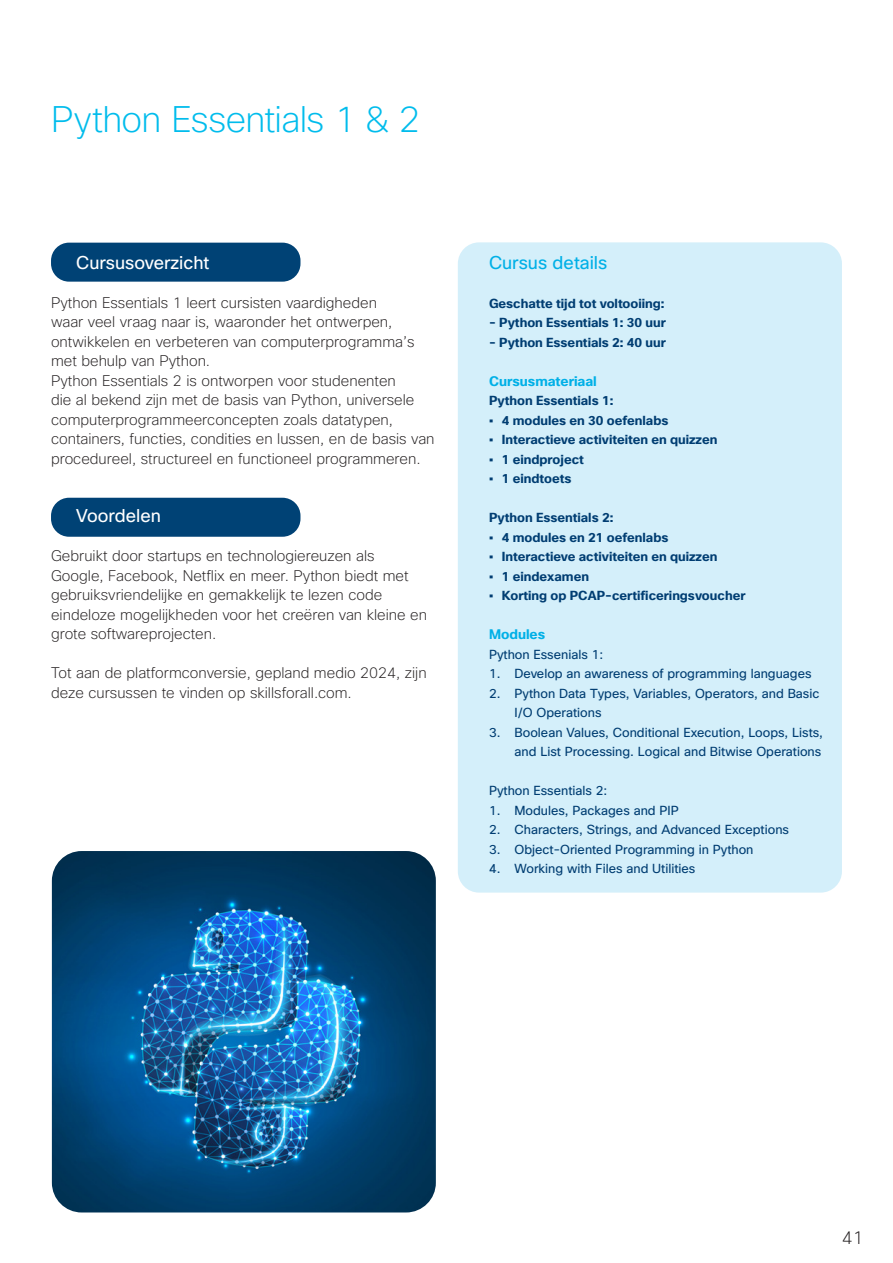
<style>
.page{position:relative;width:893px;height:1263px;background:#fff}
.page>*{position:absolute;margin:0;border:0;box-sizing:border-box;transform-origin:0 0}
.kop_hoofdstukken{font:200 36px "Cisco Sans";letter-spacing:-.02em;color:#01bcec}
.subkopje{font:18px "Cisco Sans";color:#fff}
.subkopje-2{font:18px "Cisco Sans";color:#01bcec}
.t1{font:200 18px "Cisco Sans";color:#231f20}
.platte_tekst{font:200 15px/19.5px "Cisco Sans";color:#231f20}
.platte_tekst-2{font:700 13.5px "Cisco Sans";color:#01bcec}
.platte_tekst-3{font:12.75px/19.5px "Cisco Sans";color:#004275}
.platte_tekst-4{font:700 12.75px "Cisco Sans";color:#004275}
</style>
<div class="page">
<div style="left:458px;top:242px;width:384px;height:650px;background:#d4effa;border-radius:21px"></div>
<div style="left:51px;top:243px;width:249px;height:39px;background:#004275;border-radius:18px"></div>
<div style="left:51px;top:498px;width:249px;height:39px;background:#004275;border-radius:18px"></div>
<img style="left:52px;top:851px;width:384px;height:361px">
<p class="kop_hoofdstukken" style="left:51px;top:97px;width:371px">Python Essentials 1 &amp; 2</p>
<p class="subkopje" style="left:76px;top:251px;width:135px">Cursusoverzicht</p>
<p class="platte_tekst" style="left:51px;top:292px;width:365px">Python Essentials 1 leert cursisten vaardigheden<br>waar veel vraag naar is, waaronder het ontwerpen, ontwikkelen en verbeteren van computerprogramma’s met behulp van Python.</p>
<p class="platte_tekst" style="left:51px;top:370px;width:385px">Python Essentials 2 is ontworpen voor studenenten<br>die al bekend zijn met de basis van Python, universele computerprogrammeerconcepten zoals datatypen, containers, functies, condities en lussen, en de basis van procedureel, structureel en functioneel programmeren.</p>
<p class="subkopje" style="left:76px;top:504px;width:86px">Voordelen</p>
<p class="platte_tekst" style="left:51px;top:546px;width:378px">Gebruikt door startups en technologiereuzen als Google, Facebook, Netflix en meer. Python biedt met gebruiksvriendelijke en gemakkelijk te lezen code eindeloze mogelijkheden voor het creëren van kleine en grote softwareprojecten.</p>
<p class="platte_tekst" style="left:51px;top:663px;width:377px">Tot aan de platformconversie, gepland medio 2024, zijn deze cursussen te vinden op skillsforall.com.</p>
<p class="subkopje-2" style="left:489px;top:251px;width:120px">Cursus details</p>
<p class="platte_tekst-4" style="left:489px;top:295px;width:177px">Geschatte tijd tot voltooiing:</p>
<p class="platte_tekst-4" style="left:489px;top:314px;width:178px">- Python Essentials 1: 30 uur</p>
<p class="platte_tekst-4" style="left:489px;top:334px;width:178px">- Python Essentials 2: 40 uur</p>
<p class="platte_tekst-2" style="left:489px;top:372px;width:109px">Cursusmateriaal</p>
<p class="platte_tekst-4" style="left:489px;top:392px;width:126px">Python Essentials 1:</p>
<p class="platte_tekst-4" style="left:489px;top:412px;width:181px">• 4 modules en 30 oefenlabs</p>
<p class="platte_tekst-4" style="left:489px;top:431px;width:230px">• Interactieve activiteiten en quizzen</p>
<p class="platte_tekst-4" style="left:489px;top:451px;width:96px">• 1 eindproject</p>
<p class="platte_tekst-4" style="left:489px;top:470px;width:84px">• 1 eindtoets</p>
<p class="platte_tekst-4" style="left:489px;top:509px;width:126px">Python Essentials 2:</p>
<p class="platte_tekst-4" style="left:489px;top:529px;width:181px">• 4 modules en 21 oefenlabs</p>
<p class="platte_tekst-4" style="left:489px;top:548px;width:230px">• Interactieve activiteiten en quizzen</p>
<p class="platte_tekst-4" style="left:489px;top:568px;width:101px">• 1 eindexamen</p>
<p class="platte_tekst-4" style="left:489px;top:587px;width:258px">• Korting op PCAP-certificeringsvoucher</p>
<p class="platte_tekst-2" style="left:489px;top:626px;width:58px">Modules</p>
<p class="platte_tekst-3" style="left:489px;top:644px;width:116px">Python Essenials 1:</p>
<p class="platte_tekst-3" style="left:489px;top:664px;width:324px">1. Develop an awareness of programming languages</p>
<p class="platte_tekst-3" style="left:514px;top:683px;width:307px;text-indent:-26px">2. Python Data Types, Variables, Operators, and Basic<br>I/O Operations</p>
<p class="platte_tekst-3" style="left:489px;top:722px;width:336px;text-align:right">3. Boolean Values, Conditional Execution, Loops, Lists, and List Processing. Logical and Bitwise Operations</p>
<p class="platte_tekst-3" style="left:489px;top:781px;width:120px">Python Essentials 2:</p>
<p class="platte_tekst-3" style="left:489px;top:800px;width:191px">1. Modules, Packages and PIP</p>
<p class="platte_tekst-3" style="left:489px;top:820px;width:302px">2. Characters, Strings, and Advanced Exceptions</p>
<p class="platte_tekst-3" style="left:489px;top:839px;width:266px">3. Object-Oriented Programming in Python</p>
<p class="platte_tekst-3" style="left:489px;top:859px;width:208px">4. Working with Files and Utilities</p>
<p class="t1" style="left:842px;top:1226px;width:23px">41</p>
</div>
